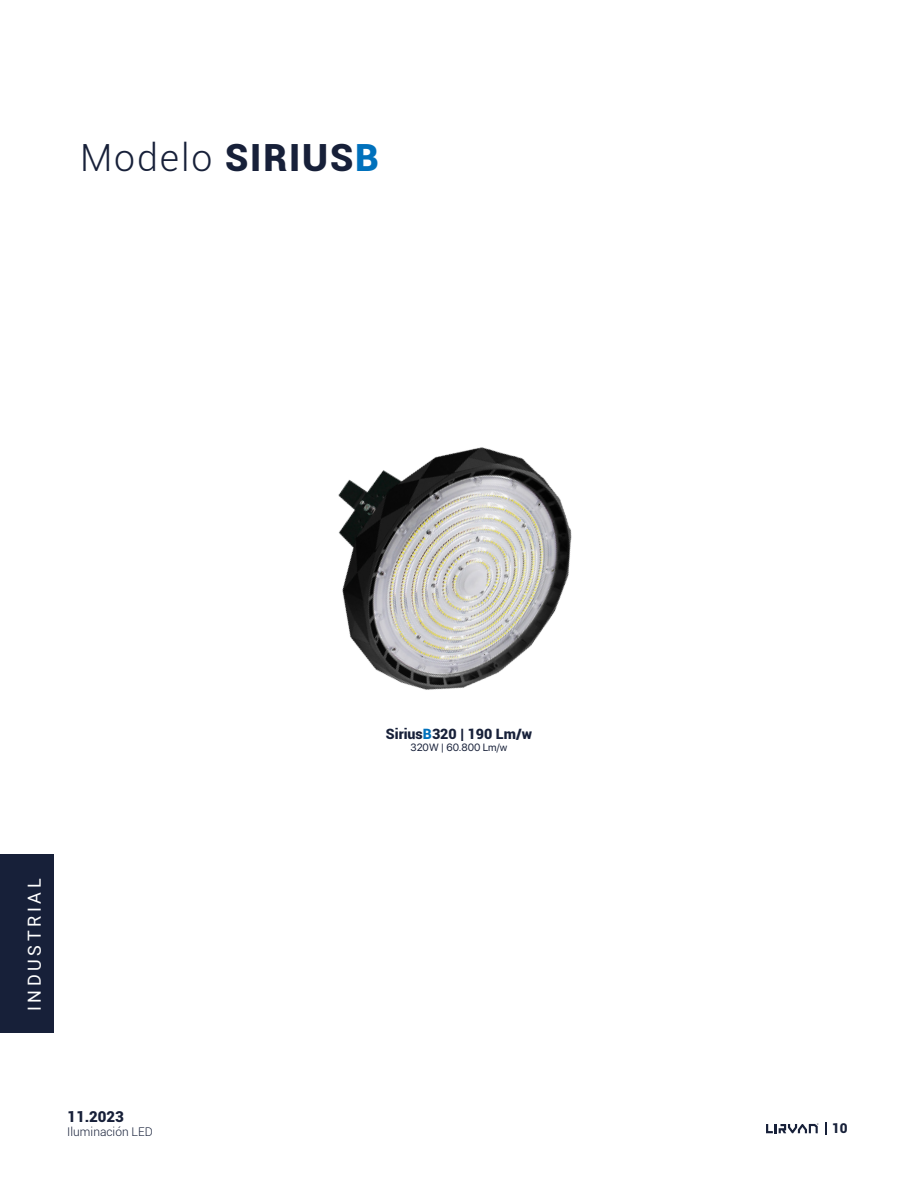
<style>
.page{position:relative;width:918px;height:1188px;background:#fff}
.page>*{position:absolute;margin:0;border:0;box-sizing:border-box;transform-origin:0 0}
.t1{font:300 37.5px "Roboto";letter-spacing:.05em;color:#172039}
.t2{font:18px "Roboto";letter-spacing:.2em;color:#fff}
.t3{font:900 15px "Roboto";color:#172039}
.t4{font:900 14.25px "Roboto";color:#172039}
.t5{font:900 13.5px "Roboto";color:#172039}
.t6{font:300 12px "Roboto";color:#172039}
.t7{font:10.5px "SF Pro Display";color:#172039}
.s1{font-weight:900}
.s2{font-weight:900;color:#0071bc}
.s3{color:#0071bc}
</style>
<div class="page">
<div style="left:0;top:854px;width:53px;height:178px;background:#172039"></div>
<img style="left:338px;top:447px;width:234px;height:243px">
<svg style="left:825px;top:1122px;width:1px;height:13px"></svg>
<svg style="left:766px;top:1123px;width:53px;height:10px"></svg>
<h1 class="t1" style="left:80px;top:132px;width:301px">Modelo <span class="s1">SIRIUS</span><span class="s2">B</span></h1>
<p class="t4" style="left:386px;top:724px;width:148px">Sirius<span class="s3">B</span>320 | 190 Lm/w</p>
<p class="t7" style="left:410px;top:740px;width:99px">320W | 60.800 Lm/w</p>
<p class="t2" style="left:22px;top:1011px;width:134px;rotate:-90deg">INDUSTRIAL</p>
<p class="t3" style="left:67px;top:1106px;width:58px">11.2023</p>
<p class="t6" style="left:67px;top:1123px;width:87px">Iluminación LED</p>
<p class="t5" style="left:832px;top:1119px;width:17px">10</p>
</div>
